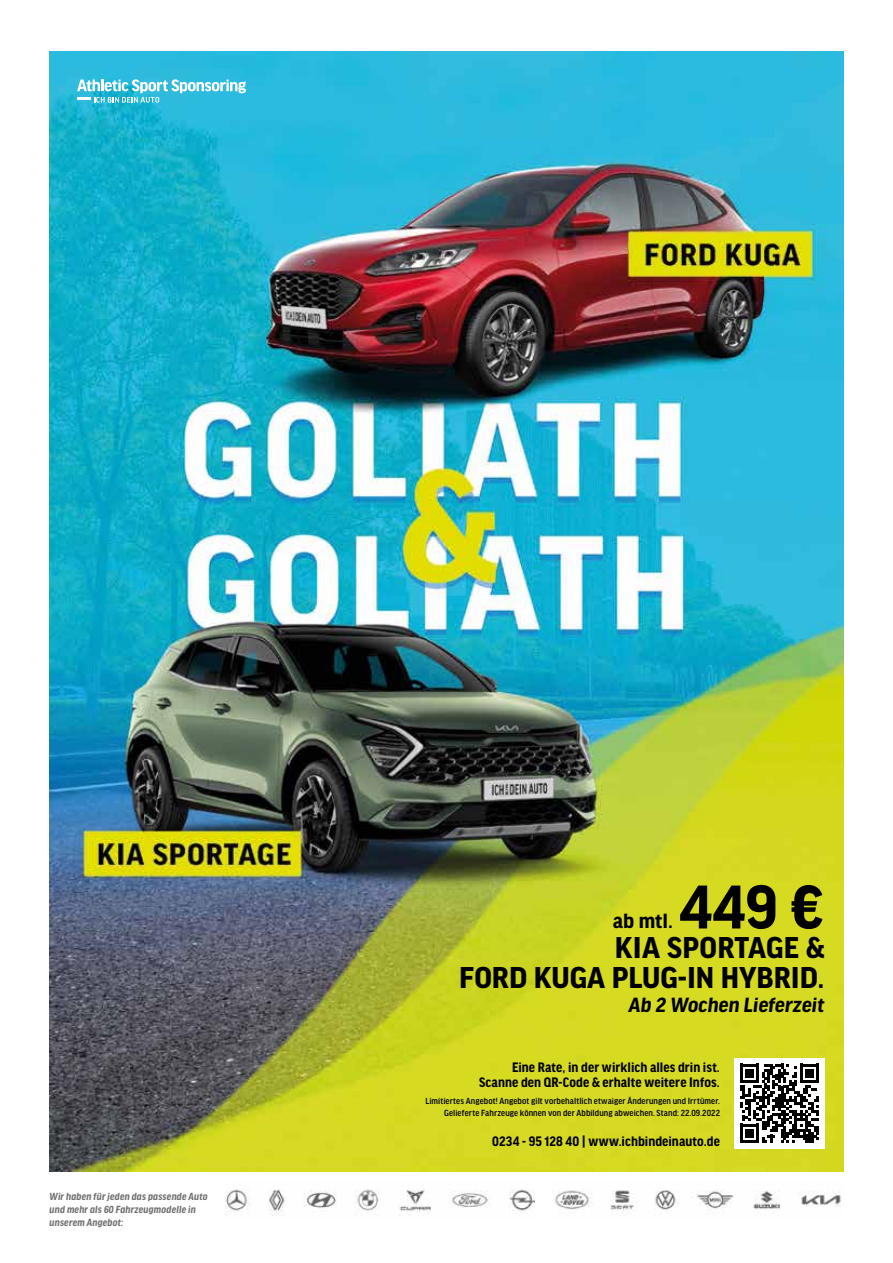
<style>
.page{position:relative;width:893px;height:1263px;background:#fff}
.page>*{position:absolute;margin:0;border:0;box-sizing:border-box;transform-origin:0 0}
.t1{font:700 65.7px "Good Headline Pro";color:#000}
.t2{font:700 32.1px/30.6px "Good Headline Pro";color:#000;text-align:right}
.t3{font:italic 700 21.9px "Good Headline Pro";color:#000}
.t4{font:700 21.9px "Good Headline Pro";color:#000}
.t5{font:700 14.55px/14.5px "Good Headline Pro Narr";letter-spacing:.005em;color:#000;text-align:right}
.t6{font:italic 700 10.95px/13.2px "Good Headline Pro Narr";letter-spacing:.015em;color:#706f6f}
.t7{font:500 9.45px/11.7px "Good Headline Pro Narr";letter-spacing:.01em;color:#000;text-align:right}
</style>
<div class="page">
<img style="left:50px;top:51px;width:793px;height:1120px">
<img style="left:225px;top:1189px;width:310px;height:27px">
<img style="left:555px;top:1189px;width:286px;height:24px">
<svg style="left:77px;top:79px;width:169px;height:24px"></svg>
<div style="left:734px;top:1058px;width:91px;height:90px;background:#fff"></div>
<svg style="left:740px;top:1064px;width:79px;height:79px"></svg>
<p class="t6" style="left:50px;top:1190px;width:160px">Wir haben für jeden das passende Auto und mehr als 60 Fahrzeugmodelle in unserem Angebot:</p>
<h1 class="t1" style="left:679px;top:876px;width:147px">449 €</h1>
<h2 class="t2" style="left:459px;top:933px;width:367px">KIA SPORTAGE &amp;<br>FORD KUGA PLUG-IN HYBRID.</h2>
<h3 class="t3" style="left:629px;top:994px;width:197px">Ab 2 Wochen Lieferzeit</h3>
<h3 class="t4" style="left:613px;top:911px;width:62px">ab mtl.</h3>
<h3 class="t5" style="left:479px;top:1060px;width:242px">Eine Rate, in der wirklich alles drin ist.<br>Scanne den QR-Code &amp; erhalte weitere Infos.</h3>
<p class="t7" style="left:425px;top:1095px;width:296px">Limitiertes Angebot! Angebot gilt vorbehaltlich etwaiger Änderungen und Irrtümer.<br>Gelieferte Fahrzeuge können von der Abbildung abweichen. Stand: 22.09.2022</p>
<h3 class="t5" style="left:492px;top:1134px;width:229px">0234 - 95 128 40 | www.ichbindeinauto.de</h3>
</div>
